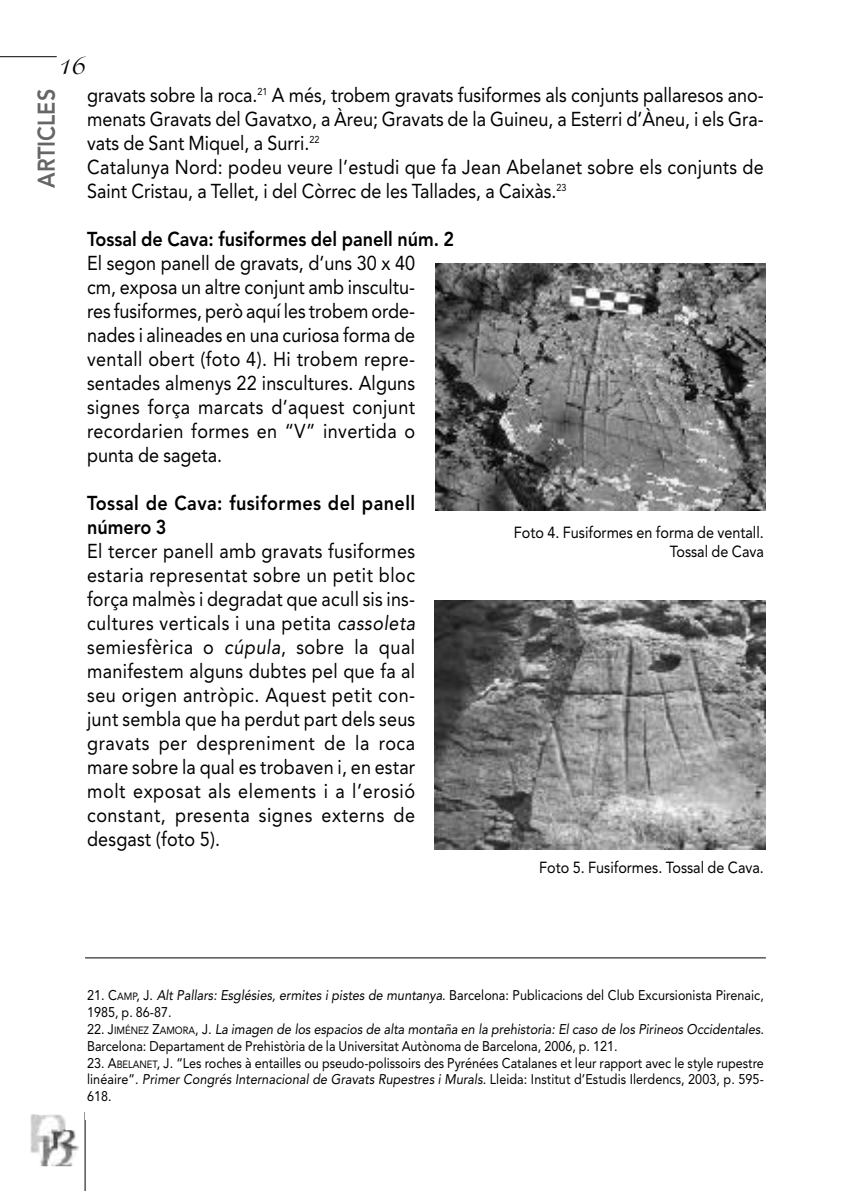
<style>
.page{position:relative;width:851px;height:1191px;background:#fff}
.page>*{position:absolute;margin:0;border:0;box-sizing:border-box;transform-origin:0 0}
.t1{font:800 24px "Avenir";color:#666;scale:.9 1}
.t2{font:24px "Arkona";color:#000}
.t3{font:20px/24px "Avenir";color:#000;text-align:justify;scale:.9 1}
.t4{font:800 20px/24px "Avenir";letter-spacing:.025em;color:#000;scale:.9 1}
.t5{font:800 20px "Avenir";color:#000;scale:.9 1}
.t6{font:16px/19.2px "Avenir";color:#000;text-align:right;scale:.9 1}
.t7{font:14px/16.8px "Avenir";letter-spacing:.005em;color:#000;scale:.9 1}
.s1{font-style:italic}
.s2{font-size:10.4px}
</style>
<div class="page">
<hr style="left:0;top:56px;width:57px;height:1px;background:#000">
<img style="left:30px;top:1114px;width:49px;height:52px">
<hr style="left:85px;top:1112px;width:1px;height:79px;background:#000">
<div style="left:85px;top:987px;width:680px;height:133px;background:#fff"></div>
<hr style="left:85px;top:957px;width:680px;height:1px;background:#000">
<img style="left:435px;top:263px;width:330px;height:247px">
<img style="left:434px;top:601px;width:331px;height:248px">
<p class="t2" style="left:59px;top:57px;width:28px">16</p>
<p class="t1" style="left:37px;top:188px;width:111px;rotate:-90deg">ARTICLES</p>
<p class="t3" style="left:87px;top:85px;width:753px;text-align:left">gravats sobre la roca.<sup>21</sup> A més, trobem gravats fusiformes als conjunts pallaresos ano&shy;menats Gravats del Gavatxo, a Àreu; Gravats de la Guineu, a Esterri d’Àneu, i els Gra&shy;vats de Sant Miquel, a Surri.<sup>22<br></sup>Catalunya Nord: podeu veure l’estudi que fa Jean Abelanet sobre els conjunts de Saint Cristau, a Tellet, i del Còrrec de les Tallades, a Caixàs.<sup>23</sup></p>
<p class="t5" style="left:87px;top:231px;width:409px">Tossal de Cava: fusiformes del panell núm. 2</p>
<p class="t3" style="left:87px;top:253px;width:366px">El segon panell de gravats, d’uns 30 x 40 cm, exposa un altre conjunt amb inscultu&shy;res fusiformes, però aquí les trobem orde&shy;nades i alineades en una curiosa forma de ventall obert (foto 4). Hi trobem repre&shy;sentades almenys 22 inscultures. Alguns signes força marcats d’aquest conjunt recordarien formes en “V” invertida o punta de sageta.</p>
<p class="t4" style="left:87px;top:493px;width:366px">Tossal de Cava: fusiformes del panell número 3</p>
<p class="t3" style="left:87px;top:541px;width:366px">El tercer panell amb gravats fusiformes estaria representat sobre un petit bloc força malmès i degradat que acull sis ins&shy;cultures verticals i una petita <span class="s1">cassoleta </span>semiesfèrica o <span class="s1">cúpula</span>, sobre la qual manifestem alguns dubtes pel que fa al seu origen antròpic. Aquest petit con&shy;junt sembla que ha perdut part dels seus gravats per despreniment de la roca mare sobre la qual es trobaven i, en estar molt exposat als elements i a l’erosió constant, presenta signes externs de desgast (foto 5).</p>
<p class="t6" style="left:514px;top:524px;width:279px">Foto 4. Fusiformes en forma de ventall.<br>Tossal de Cava</p>
<p class="t6" style="left:539px;top:859px;width:251px">Foto 5. Fusiformes. Tossal de Cava.</p>
<p class="t7" style="left:87px;top:988px;width:753px">21. C<span class="s2">AMP</span>, J. <span class="s1">Alt Pallars: Esglésies, ermites i pistes de muntanya</span>. Barcelona: Publicacions del Club Excursionista Pirenaic,<br>1985, p. 86-87.</p>
<p class="t7" style="left:87px;top:1022px;width:753px">22. J<span class="s2">IMÉNEZ</span> Z<span class="s2">AMORA</span>, J<span class="s1">. La imagen de los espacios de alta montaña en la prehistoria: El caso de los Pirineos Occidentales.<br></span>Barcelona: Departament de Prehistòria de la Universitat Autònoma de Barcelona, 2006, p. 121.</p>
<p class="t7" style="left:87px;top:1055px;width:753px;text-align:justify">23. A<span class="s2">BELANET</span>, J. “Les roches à entailles ou pseudo-polissoirs des Pyrénées Catalanes et leur rapport avec le style rupestre linéaire”. <span class="s1">Primer Congrés Internacional de Gravats Rupestres i Murals.</span> Lleida: Institut d’Estudis Ilerdencs, 2003, p. 595- 618.</p>
</div>
